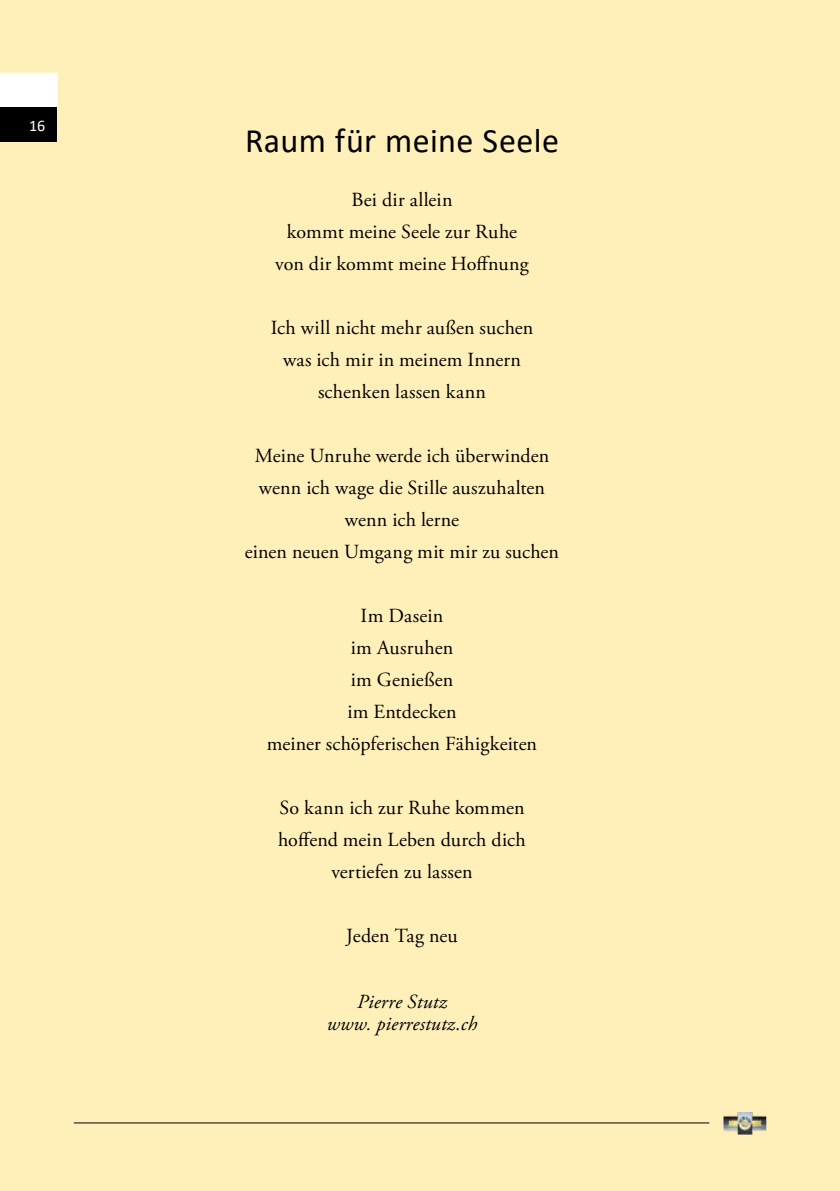
<style>
.page{position:relative;width:840px;height:1191px;background:#fff}
.page>*{position:absolute;margin:0;border:0;box-sizing:border-box;transform-origin:0 0}
.t1{font:34.4px "Calibri";letter-spacing:.01em;color:#000}
.t2{font:20px/32px "Adobe Garamond Pro";letter-spacing:.005em;color:#000;text-align:center}
.t3{font:italic 20px/22px "Adobe Garamond Pro";letter-spacing:.01em;color:#000;text-align:center}
.t4{font:16.2px "Calibri";color:#fff}
</style>
<div class="page">
<div style="left:0;top:0;width:839px;height:1191px;background:#fff0ba"></div>
<div style="left:0;top:73px;width:58px;height:36px;background:#fff"></div>
<div style="left:0;top:108px;width:57px;height:34px;background:#000"></div>
<hr style="left:74px;top:1122px;width:635px;height:1px;background:#000">
<img style="left:723px;top:1112px;width:42px;height:22px">
<p class="t4" style="left:29px;top:114px;width:18px">16</p>
<h1 class="t1" style="left:245px;top:117px;width:315px">Raum für meine Seele</h1>
<p class="t2" style="left:275px;top:184px;width:255px">Bei dir allein<br>kommt meine Seele zur Ruhe von dir kommt meine Hoffnung</p>
<p class="t2" style="left:270px;top:312px;width:264px">Ich will nicht mehr außen suchen was ich mir in meinem Innern schenken lassen kann</p>
<p class="t2" style="left:245px;top:440px;width:315px">Meine Unruhe werde ich überwinden wenn ich wage die Stille auszuhalten wenn ich lerne<br>einen neuen Umgang mit mir zu suchen</p>
<p class="t2" style="left:267px;top:600px;width:271px">Im Dasein<br>im Ausruhen<br>im Genießen<br>im Entdecken<br>meiner schöpferischen Fähigkeiten</p>
<p class="t2" style="left:278px;top:792px;width:249px">So kann ich zur Ruhe kommen hoffend mein Leben durch dich vertiefen zu lassen</p>
<p class="t2" style="left:346px;top:920px;width:113px">Jeden Tag neu</p>
<p class="t3" style="left:326px;top:991px;width:152px">Pierre Stutz<br>www. pierrestutz.ch</p>
</div>
